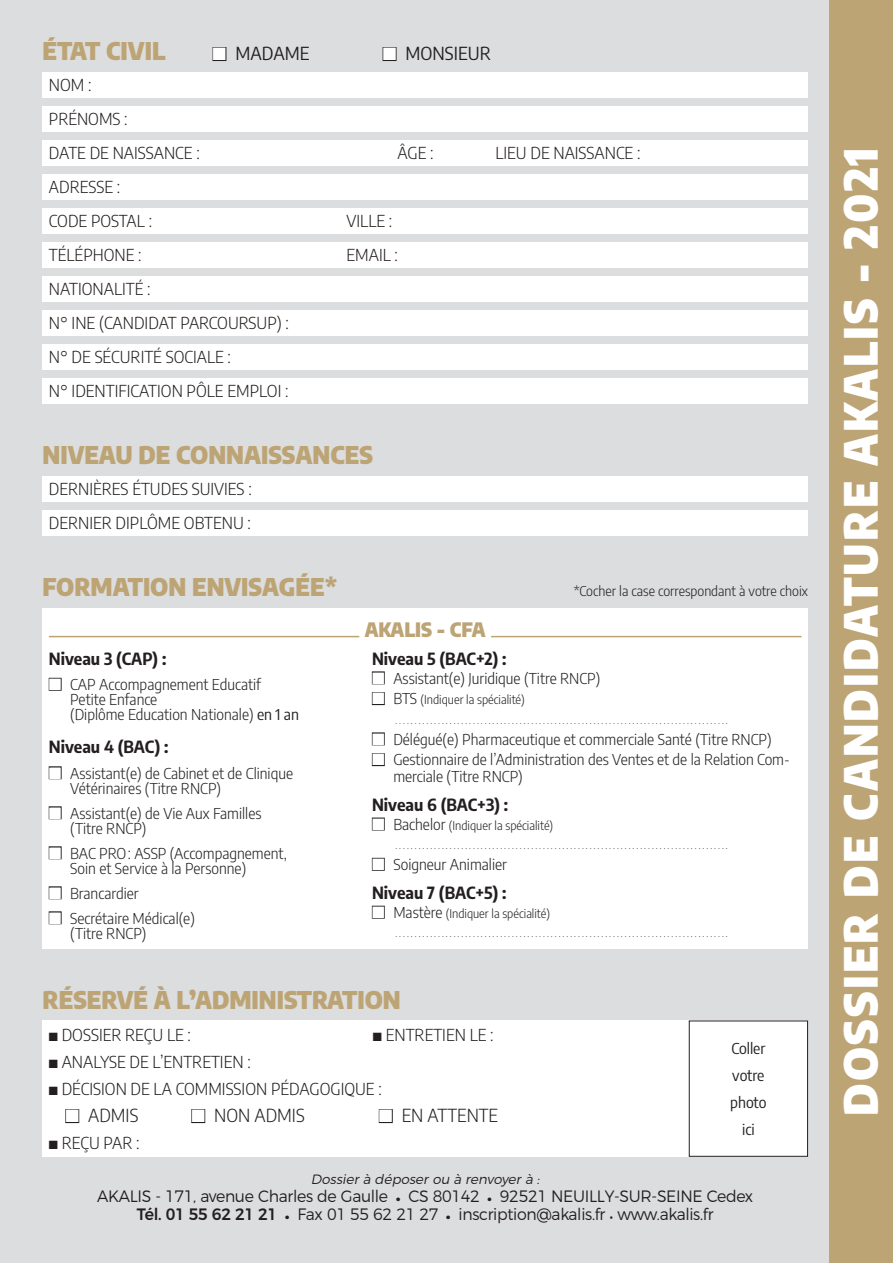
<style>
.page{position:relative;width:893px;height:1263px;background:#dcdddf}
.page>*{position:absolute;margin:0;border:0;box-sizing:border-box;transform-origin:0 0}
.t1{font:900 semi-condensed 45px "Encode Sans";letter-spacing:.05em;color:#fff}
.t2{font:900 semi-condensed 24px "Encode Sans";color:#bda475}
.t3{font:900 semi-condensed 19.5px "Encode Sans";color:#bda475}
.t4{font:300 semi-condensed 18px "Encode Sans";color:#231f20}
.t5{font:semi-condensed 18px "Encode Sans";color:#231f20}
.t6{font:300 semi-condensed 16.5px/34px "Encode Sans";color:#231f20}
.t7{font:300 16.5px/18px "Montserrat";letter-spacing:-.02em;color:#231f20;text-align:center;scale:.95 1}
.t8{font:700 semi-condensed 16.5px "Encode Sans";color:#231f20}
.t9{font:300 semi-condensed 15px/15px "Encode Sans";color:#231f20}
.t10{font:semi-condensed 15px/27px "Encode Sans";color:#231f20;text-align:center}
.t11{font:300 semi-condensed 13.5px "Encode Sans";color:#231f20}
.t12{font:italic 300 13.5px "Montserrat";color:#231f20}
.t13{font:300 semi-condensed 12px "Encode Sans";color:#231f20}
.t14{font:300 semi-condensed 9px "Encode Sans";color:#231f20}
.s1{font-weight:400}
.s2{font-size:15px}
.s3{font-family:"Encode Sans";font-stretch:semi-condensed}
.s4{font-weight:500}
</style>
<div class="page">
<div style="left:829px;top:0;width:64px;height:1263px;background:#bda475"></div>
<div style="left:43px;top:72px;width:765px;height:26px;background:#fff"></div>
<div style="left:43px;top:476px;width:765px;height:26px;background:#fff"></div>
<div style="left:43px;top:1020px;width:765px;height:137px;background:#fff"></div>
<div style="left:43px;top:106px;width:765px;height:26px;background:#fff"></div>
<div style="left:43px;top:510px;width:765px;height:26px;background:#fff"></div>
<div style="left:43px;top:608px;width:765px;height:340px;background:#fff"></div>
<div style="left:43px;top:140px;width:765px;height:26px;background:#fff"></div>
<div style="left:43px;top:174px;width:765px;height:26px;background:#fff"></div>
<div style="left:43px;top:208px;width:765px;height:26px;background:#fff"></div>
<div style="left:43px;top:242px;width:765px;height:26px;background:#fff"></div>
<div style="left:43px;top:276px;width:765px;height:26px;background:#fff"></div>
<div style="left:43px;top:310px;width:765px;height:26px;background:#fff"></div>
<div style="left:43px;top:344px;width:765px;height:26px;background:#fff"></div>
<div style="left:43px;top:378px;width:765px;height:26px;background:#fff"></div>
<hr style="left:49px;top:636px;width:310px;height:1px;background:#bda475">
<hr style="left:491px;top:636px;width:310px;height:1px;background:#bda475">
<div style="left:689px;top:1020px;width:119px;height:137px;border:1px solid #231f20"></div>
<h2 class="t2" style="left:43px;top:32px;width:124px">ÉTAT CIVIL</h2>
<p class="t5" style="left:213px;top:41px;width:98px">■ MADAME</p>
<p class="t5" style="left:383px;top:41px;width:110px">■ MONSIEUR</p>
<p class="t6" style="left:49px;top:67px;width:44px">NOM :</p>
<p class="t6" style="left:49px;top:101px;width:80px">PRÉNOMS :</p>
<p class="t6" style="left:49px;top:135px;width:152px">DATE DE NAISSANCE :</p>
<p class="t6" style="left:398px;top:135px;width:38px">ÂGE :</p>
<p class="t6" style="left:495px;top:135px;width:147px">LIEU DE NAISSANCE :</p>
<p class="t6" style="left:49px;top:169px;width:105px">ADRESSE :<br>CODE POSTAL :</p>
<p class="t6" style="left:347px;top:203px;width:47px">VILLE :</p>
<p class="t6" style="left:49px;top:237px;width:94px">TÉLÉPHONE :</p>
<p class="t6" style="left:347px;top:237px;width:53px">EMAIL :</p>
<p class="t6" style="left:49px;top:271px;width:241px">NATIONALITÉ :<br>N° INE (CANDIDAT PARCOURSUP) :<br>N° DE SÉCURITÉ SOCIALE :<br>N° IDENTIFICATION PÔLE EMPLOI :</p>
<h2 class="t2" style="left:43px;top:436px;width:332px">NIVEAU DE CONNAISSANCES</h2>
<p class="t6" style="left:49px;top:471px;width:204px">DERNIÈRES ÉTUDES SUIVIES :</p>
<p class="t6" style="left:49px;top:505px;width:204px">DERNIER DIPLÔME OBTENU :</p>
<h2 class="t2" style="left:43px;top:568px;width:296px">FORMATION ENVISAGÉE*</h2>
<p class="t11" style="left:574px;top:582px;width:236px">*Cocher la case correspondant à votre choix</p>
<p class="t8" style="left:49px;top:646px;width:119px">Niveau 3 (CAP) :</p>
<p class="t9" style="left:70px;top:676px;width:230px;text-indent:-21px">■ CAP Accompagnement Educatif<br>Petite Enfance<br>(Diplôme Education Nationale) <span class="s1">en 1 an</span></p>
<p class="t8" style="left:49px;top:735px;width:121px">Niveau 4 (BAC) :</p>
<p class="t9" style="left:70px;top:765px;width:224px;text-indent:-21px">■ Assistant(e) de Cabinet et de Clinique<br>Vétérinaires (Titre RNCP)</p>
<p class="t9" style="left:70px;top:805px;width:193px;text-indent:-21px">■ Assistant(e) de Vie Aux Familles (Titre RNCP)</p>
<p class="t9" style="left:70px;top:845px;width:218px;text-indent:-21px">■ BAC PRO: ASSP (Accompagnement,<br>Soin et Service à la Personne)</p>
<p class="t9" style="left:49px;top:885px;width:91px">■ Brancardier</p>
<p class="t9" style="left:70px;top:910px;width:126px;text-indent:-21px">■ Secrétaire Médical(e) (Titre RNCP)</p>
<h3 class="t3" style="left:365px;top:615px;width:122px">AKALIS - CFA</h3>
<p class="t8" style="left:372px;top:646px;width:136px">Niveau 5 (BAC+2) :</p>
<p class="t9" style="left:372px;top:670px;width:230px">■ Assistant(e) Juridique (Titre RNCP)</p>
<p class="t13" style="left:372px;top:691px;width:154px">■ <span class="s2">BTS</span> (Indiquer la spécialité)</p>
<p class="t14" style="left:395px;top:714px;width:330px">. . . . . . . . . . . . . . . . . . . . . . . . . . . . . . . . . . . . . . . . . . . . . . . . . . . . . . . . . . . . . . . . . . . . . . . . . . . . . . . . . . . . .</p>
<p class="t9" style="left:372px;top:731px;width:401px">■ Délégué(e) Pharmaceutique et commerciale Santé (Titre RNCP)</p>
<p class="t9" style="left:393px;top:751px;width:398px;line-height:16.5px;text-indent:-21px">■ Gestionnaire de l’Administration des Ventes et de la Relation Com&shy;merciale (Titre RNCP)</p>
<p class="t8" style="left:372px;top:792px;width:138px">Niveau 6 (BAC+3) :</p>
<p class="t13" style="left:372px;top:817px;width:183px">■ <span class="s2">Bachelor</span> (Indiquer la spécialité)</p>
<p class="t14" style="left:395px;top:840px;width:330px">. . . . . . . . . . . . . . . . . . . . . . . . . . . . . . . . . . . . . . . . . . . . . . . . . . . . . . . . . . . . . . . . . . . . . . . . . . . . . . . . . . . . .</p>
<p class="t9" style="left:372px;top:856px;width:136px">■ Soigneur Animalier</p>
<p class="t8" style="left:372px;top:881px;width:136px">Niveau 7 (BAC+5) :</p>
<p class="t13" style="left:372px;top:905px;width:180px">■ <span class="s2">Mastère</span> (Indiquer la spécialité)</p>
<p class="t14" style="left:395px;top:928px;width:330px">. . . . . . . . . . . . . . . . . . . . . . . . . . . . . . . . . . . . . . . . . . . . . . . . . . . . . . . . . . . . . . . . . . . . . . . . . . . . . . . . . . . . .</p>
<h2 class="t2" style="left:43px;top:981px;width:360px">RÉSERVÉ À L’ADMINISTRATION</h2>
<p class="t6" style="left:49px;top:1017px;width:144px">■ DOSSIER REÇU LE :</p>
<p class="t6" style="left:373px;top:1017px;width:122px">■ ENTRETIEN LE :</p>
<p class="t6" style="left:49px;top:1044px;width:203px">■ ANALYSE DE L’ENTRETIEN :</p>
<p class="t6" style="left:49px;top:1071px;width:334px">■ DÉCISION DE LA COMMISSION PÉDAGOGIQUE :</p>
<p class="t4" style="left:65px;top:1103px;width:74px">■ ADMIS</p>
<p class="t4" style="left:191px;top:1103px;width:115px">■ NON ADMIS</p>
<p class="t4" style="left:379px;top:1103px;width:121px">■ EN ATTENTE</p>
<p class="t6" style="left:49px;top:1125px;width:92px">■ REÇU PAR :</p>
<p class="t10" style="left:730px;top:1034px;width:38px">Coller votre photo ici</p>
<p class="t12" style="left:311px;top:1169px;width:233px">Dossierà déposerou à renvoyerà :</p>
<p class="t7" style="left:97px;top:1186px;width:692px">AKALIS - 171, avenue Charles de Gaulle <span class="s3">•</span> CS 80142 <span class="s3">•</span> 92521 NEUILLY-SUR-SEINE Cedex<br><span class="s4">Tél. 01 55 62 21 21</span> <span class="s3">•</span> Fax 01 55 62 21 27 <span class="s3">•</span> inscription@akalis.fr • www.akalis.fr</p>
<h1 class="t1" style="left:825px;top:1116px;width:970px;rotate:-90deg">DOSSIER DE CANDIDATURE AKALIS - 2021</h1>
</div>
